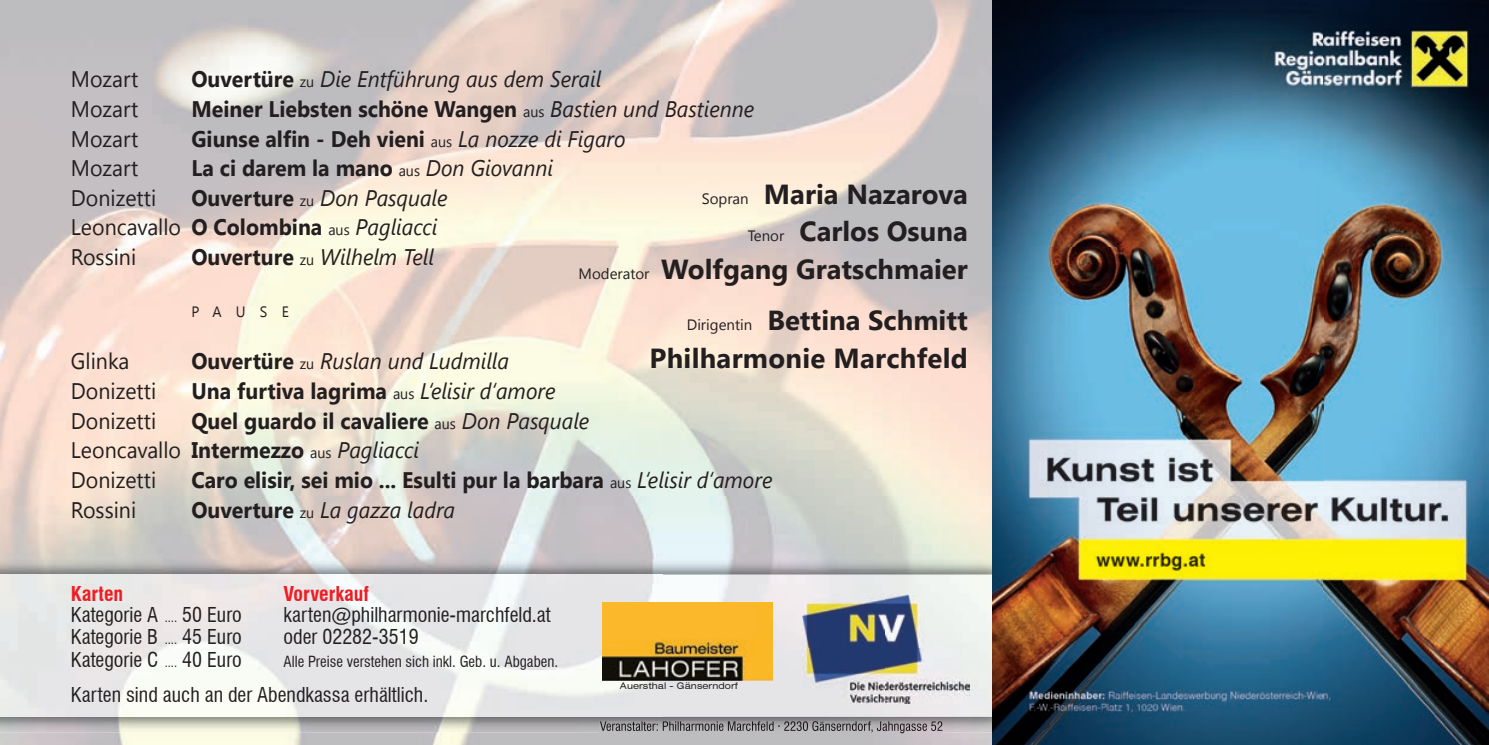
<style>
.page{position:relative;width:1489px;height:745px;background:#fff}
.page>*{position:absolute;margin:0;border:0;box-sizing:border-box;transform-origin:0 0}
.t1{font:700 27.5px/37.5px "Segoe UI";color:#231f20;text-align:right}
.t2{font:700 22.5px/29.5px "Segoe UI";color:#231f20;scale:.95 1}
.t3{font:italic 22.5px/29.5px "Segoe UI";color:#231f20;scale:.95 1}
.t4{font:22.5px "Segoe UI";color:#231f20;scale:.95 1}
.t5{font:condensed 20px/22px "Swiss 721 BT";color:#231f20}
.t6{font:700 condensed 20px "Swiss 721 BT";color:#ee1d23}
.t7{font:condensed 15px "Swiss 721 BT";color:#231f20}
.t8{font:15px "Segoe UI";letter-spacing:.995em;color:#231f20;scale:.95 1}
.t9{font:expanded 9px "Swiss 721 BT";letter-spacing:.01em;color:#231f20}
.s1{font-weight:700;font-style:normal}
.s2{font-style:normal;font-size:15px}
.s3{font-weight:400;font-size:15px}
.s4{font-weight:400;font-style:italic}
.s5{font-style:normal}
.s6{font-weight:400}
.s7{font-weight:700;color:#ee1d23}
.s8{font-size:12.5px}
</style>
<div class="page">
<img style="left:0;top:0;width:992px;height:744px">
<img style="left:600px;top:731px;width:342px;height:1px">
<img style="left:600px;top:720px;width:342px;height:11px">
<img style="left:0;top:574px;width:992px;height:142px">
<img style="left:992px;top:0;width:496px;height:744px">
<img style="left:802px;top:594px;width:167px;height:109px">
<img style="left:602px;top:601px;width:170px;height:78px">
<p class="t4" style="left:71px;top:64px;width:73px">Mozart</p>
<p class="t3" style="left:191px;top:64px;width:433px"><span class="s1">Ouvertüre</span> <span class="s2">zu</span> Die Entführung aus dem Serail</p>
<p class="t4" style="left:71px;top:93px;width:73px">Mozart</p>
<p class="t2" style="left:191px;top:93px;width:594px">Meiner Liebsten schöne Wangen <span class="s3">aus</span> <span class="s4">Bastien und Bastienne</span></p>
<p class="t4" style="left:71px;top:123px;width:73px">Mozart</p>
<p class="t2" style="left:191px;top:122px;width:458px">Giunse alfin - Deh vieni <span class="s3">aus</span> <span class="s4">La nozze di Figaro</span></p>
<p class="t4" style="left:71px;top:152px;width:73px">Mozart</p>
<p class="t2" style="left:191px;top:152px;width:382px">La ci darem la mano <span class="s3">aus</span> <span class="s4">Don Giovanni</span></p>
<p class="t4" style="left:71px;top:182px;width:91px">Donizetti</p>
<p class="t1" style="left:578px;top:173px;width:391px"><span class="s3">Sopran</span> Maria Nazarova<br><span class="s3">Tenor</span> Carlos Osuna<br><span class="s3">Moderator</span> Wolfgang Gratschmaier</p>
<p class="t1" style="left:649px;top:300px;width:320px"><span class="s3">Dirigentin</span> Bettina Schmitt<br>Philharmonie Marchfeld</p>
<p class="t3" style="left:71px;top:182px;width:398px;text-indent:120px"><span class="s1">Ouverture</span> <span class="s2">zu</span> Don Pasquale<br><span class="s5">Leoncavallo</span> <span class="s1">O Colombina</span> <span class="s2">aus</span> Pagliacci<br><span class="s5">Rossini</span></p>
<p class="t3" style="left:191px;top:241px;width:257px"><span class="s1">Ouverture</span> <span class="s2">zu</span> Wilhelm Tell</p>
<p class="t8" style="left:191px;top:301px;width:104px">PAUSE</p>
<p class="t4" style="left:71px;top:345px;width:63px">Glinka</p>
<p class="t3" style="left:191px;top:345px;width:336px"><span class="s1">Ouvertüre</span> <span class="s2">zu</span> Ruslan und Ludmilla</p>
<p class="t4" style="left:71px;top:375px;width:91px">Donizetti</p>
<p class="t2" style="left:191px;top:375px;width:384px">Una furtiva lagrima <span class="s3">aus</span> <span class="s4">L‘elisir d‘amore</span></p>
<p class="t4" style="left:71px;top:405px;width:91px">Donizetti</p>
<p class="t2" style="left:71px;top:404px;width:547px;text-indent:120px">Quel guardo il cavaliere <span class="s3">aus</span> <span class="s4">Don Pasquale<br></span><span class="s6">Leoncavallo</span> Intermezzo <span class="s3">aus</span> <span class="s4">Pagliacci<br></span><span class="s6">Donizetti</span></p>
<p class="t2" style="left:191px;top:463px;width:613px">Caro elisir, sei mio ... Esulti pur la barbara <span class="s3">aus</span> <span class="s4">L‘elisir d‘amore</span></p>
<p class="t4" style="left:71px;top:493px;width:70px">Rossini</p>
<p class="t3" style="left:191px;top:493px;width:279px"><span class="s1">Ouverture</span> <span class="s2">zu</span> La gazza ladra</p>
<p class="t5" style="left:71px;top:582px;width:172px"><span class="s7">Karten<br></span>Kategorie A <span class="s8">....</span> 50 Euro<br>Kategorie B <span class="s8">....</span> 45 Euro<br>Kategorie C <span class="s8">....</span> 40 Euro</p>
<p class="t6" style="left:283px;top:581px;width:87px">Vorverkauf</p>
<p class="t5" style="left:283px;top:603px;width:269px">karten@philharmonie-marchfeld.at oder 02282-3519</p>
<p class="t7" style="left:283px;top:652px;width:276px">Alle Preise verstehen sich inkl. Geb. u. Abgaben.</p>
<p class="t5" style="left:71px;top:683px;width:359px">Karten sind auch an der Abendkassa erhältlich.</p>
<p class="t9" style="left:620px;top:679px;width:119px">Auersthal - Gänserndorf</p>
</div>
